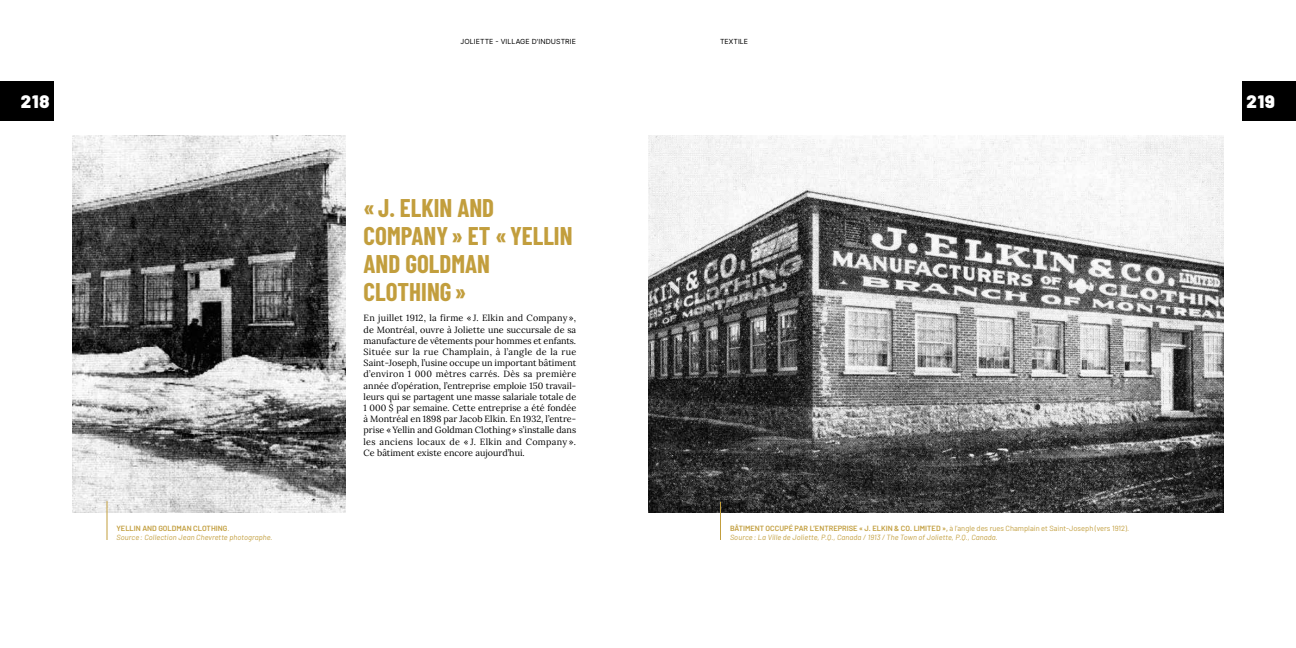
<style>
.page{position:relative;width:1296px;height:648px;background:#fff}
.page>*{position:absolute;margin:0;border:0;box-sizing:border-box;transform-origin:0 0}
.t1{font:700 25px/28px "Barlow Condensed";color:#c29e3d}
.t2{font:900 18px "Barlow";letter-spacing:.05em;color:#fff}
.t3{font:9px/11.2px "Lora";color:#000;text-align:justify}
.t4{font:italic 7.5px/9px "Barlow";letter-spacing:.01em;color:#c29e3d}
.t5{font:7px "Inter";letter-spacing:.01em;color:#000}
.s1{font-weight:600;font-style:normal}
.s2{font-style:normal}
</style>
<div class="page">
<div style="left:1242px;top:81px;width:54px;height:40px;background:#000"></div>
<div style="left:0;top:81px;width:54px;height:40px;background:#000"></div>
<img style="left:648px;top:135px;width:576px;height:378px">
<img style="left:72px;top:135px;width:274px;height:378px">
<hr style="left:106px;top:501px;width:2px;height:39px;background:#c29e3d">
<hr style="left:720px;top:502px;width:1px;height:38px;background:#c29e3d">
<p class="t5" style="left:461px;top:36px;width:117px">JOLIETTE - VILLAGE D'INDUSTRIE</p>
<p class="t5" style="left:720px;top:36px;width:30px">TEXTILE</p>
<h2 class="t2" style="left:21px;top:88px;width:30px">218</h2>
<h2 class="t2" style="left:1246px;top:88px;width:30px">219</h2>
<h1 class="t1" style="left:364px;top:193px;width:210px">« J. ELKIN AND<br>COMPANY » ET « YELLIN<br>AND GOLDMAN<br>CLOTHING »</h1>
<p class="t3" style="left:364px;top:312px;width:214px">En juillet 1912, la firme « J. Elkin and Company », de Montréal, ouvre à Joliette une succursale de sa manufacture de vêtements pour hommes et enfants.<br>Située sur la rue Champlain, à l’angle de la rue Saint-Joseph, l’usine occupe un important bâtiment d’environ 1 000 mètres carrés. Dès sa première année d’opération, l’entreprise emploie 150 travail&shy;leurs qui se partagent une masse salariale totale de 1 000 $ par semaine. Cette entreprise a été fondée à Montréal en 1898 par Jacob Elkin. En 1932, l’entre&shy;prise «Yellin and Goldman Clothing» s’installe dans les anciens locaux de « J. Elkin and Company ».<br>Ce bâtiment existe encore aujourd’hui.</p>
<p class="t4" style="left:116px;top:523px;width:158px"><span class="s1">YELLIN AND GOLDMAN CLOTHING</span><span class="s2">.<br></span>Source : Collection Jean Chevrette photographe.</p>
<p class="t4" style="left:730px;top:523px;width:401px"><span class="s1">BÂTIMENT OCCUPÉ PAR L’ENTREPRISE « J. ELKIN &amp; CO. LIMITED »,</span> <span class="s2">à l’angle des rues Champlain et Saint-Joseph (vers 1912).<br></span>Source : La Ville de Joliette, P.Q., Canada / 1913 / The Town of Joliette, P.Q., Canada.</p>
</div>
